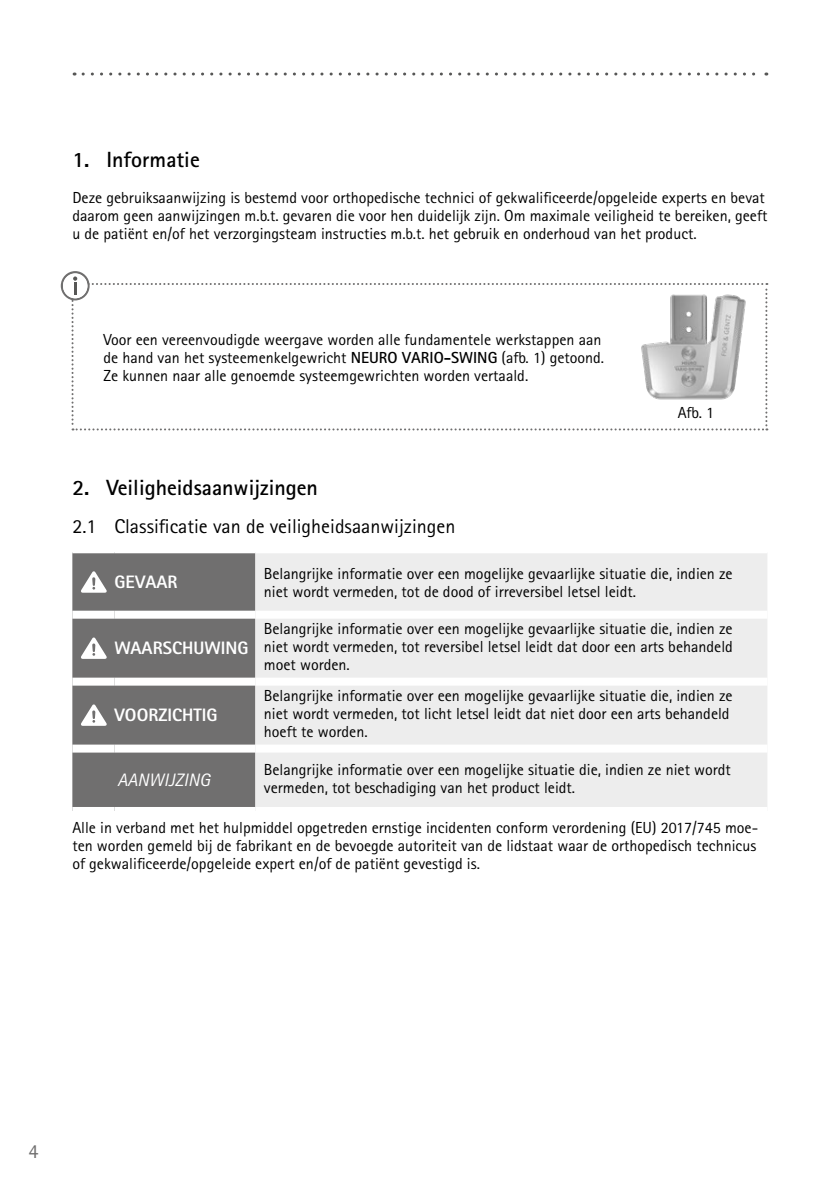
<style>
.page{position:relative;width:840px;height:1191px;background:#fff}
.page>*{position:absolute;margin:0;border:0;box-sizing:border-box;transform-origin:0 0}
.t1{font:700 22px "Rotis Sans Serif Pro";color:#000}
.t2{font:20px "Rotis Sans Serif Pro";color:#000}
.t3{font:20px "Rotis Sans Serif Pro";color:#706f6f}
.t4{font:800 18px "Rotis Sans Serif Pro";color:#fff}
.t5{font:italic 18px "Rotis Sans Serif Pro";color:#fff}
.t6{font:16px/18px "Rotis Sans Serif Pro";color:#000}
.s1{font-weight:700}
</style>
<div class="page">
<svg style="left:83px;top:73px;width:683px;height:3px"></svg>
<div style="left:72px;top:553px;width:183px;height:254px;background:#706f6f"></div>
<div style="left:255px;top:553px;width:512px;height:254px;background:#ededed"></div>
<div style="left:72px;top:610px;width:43px;height:8px;background:#fff"></div>
<div style="left:115px;top:610px;width:140px;height:8px;background:#fff"></div>
<div style="left:255px;top:610px;width:512px;height:8px;background:#fff"></div>
<div style="left:255px;top:677px;width:512px;height:8px;background:#fff"></div>
<div style="left:72px;top:677px;width:43px;height:8px;background:#fff"></div>
<div style="left:115px;top:677px;width:140px;height:8px;background:#fff"></div>
<div style="left:72px;top:744px;width:43px;height:8px;background:#fff"></div>
<div style="left:115px;top:744px;width:140px;height:8px;background:#fff"></div>
<div style="left:255px;top:744px;width:512px;height:8px;background:#fff"></div>
<svg style="left:77px;top:568px;width:34px;height:26px"></svg>
<svg style="left:77px;top:634px;width:34px;height:26px"></svg>
<svg style="left:77px;top:701px;width:34px;height:26px"></svg>
<svg style="left:61px;top:271px;width:706px;height:159px"></svg>
<img style="left:627px;top:280px;width:130px;height:130px">
<h1 class="t1" style="left:72px;top:146px;width:129px">1. Informatie</h1>
<p class="t6" style="left:72px;top:189px;width:696px">Deze gebruiksaanwijzing is bestemd voor orthopedische technici of gekwalificeerde/opgeleide experts en bevat daarom geen aanwijzingen m.b.t. gevaren die voor hen duidelijk zijn. Om maximale veiligheid te bereiken, geeft u de patiënt en/of het verzorgingsteam instructies m.b.t. het gebruik en onderhoud van het product.</p>
<p class="t6" style="left:103px;top:330px;width:502px">Voor een vereenvoudigde weergave worden alle fundamentele werkstappen aan de hand van het systeemenkelgewricht <span class="s1">NEURO VARIO-SWING</span> (afb. 1) getoond.<br>Ze kunnen naar alle genoemde systeemgewrichten worden vertaald.</p>
<p class="t6" style="left:677px;top:404px;width:38px">Afb. 1</p>
<h1 class="t1" style="left:72px;top:474px;width:247px">2. Veiligheidsaanwijzingen</h1>
<p class="t2" style="left:72px;top:515px;width:384px">2.1 Classificatie van de veiligheidsaanwijzingen</p>
<p class="t4" style="left:115px;top:571px;width:64px">GEVAAR</p>
<p class="t6" style="left:264px;top:564px;width:470px">Belangrijke informatie over een mogelijke gevaarlijke situatie die, indien ze niet wordt vermeden, tot de dood of irreversibel letsel leidt.</p>
<p class="t4" style="left:115px;top:637px;width:135px">WAARSCHUWING</p>
<p class="t4" style="left:115px;top:704px;width:104px">VOORZICHTIG</p>
<p class="t6" style="left:264px;top:620px;width:470px;text-align:justify">Belangrijke informatie over een mogelijke gevaarlijke situatie die, indien ze niet wordt vermeden, tot reversibel letsel leidt dat door een arts behandeld moet worden.</p>
<p class="t6" style="left:264px;top:687px;width:470px">Belangrijke informatie over een mogelijke gevaarlijke situatie die, indien ze niet wordt vermeden, tot licht letsel leidt dat niet door een arts behandeld hoeft te worden.</p>
<p class="t5" style="left:117px;top:769px;width:94px">AANWIJZING</p>
<p class="t6" style="left:264px;top:760px;width:468px">Belangrijke informatie over een mogelijke situatie die, indien ze niet wordt vermeden, tot beschadiging van het product leidt.</p>
<p class="t6" style="left:72px;top:818px;width:687px;text-align:justify">Alle in verband met het hulpmiddel opgetreden ernstige incidenten conform verordening (EU) 2017/745 moe&shy;ten worden gemeld bij de fabrikant en de bevoegde autoriteit van de lidstaat waar de orthopedisch technicus of gekwalificeerde/opgeleide expert en/of de patiënt gevestigd is.</p>
<p class="t3" style="left:29px;top:1139px;width:11px">4</p>
</div>
